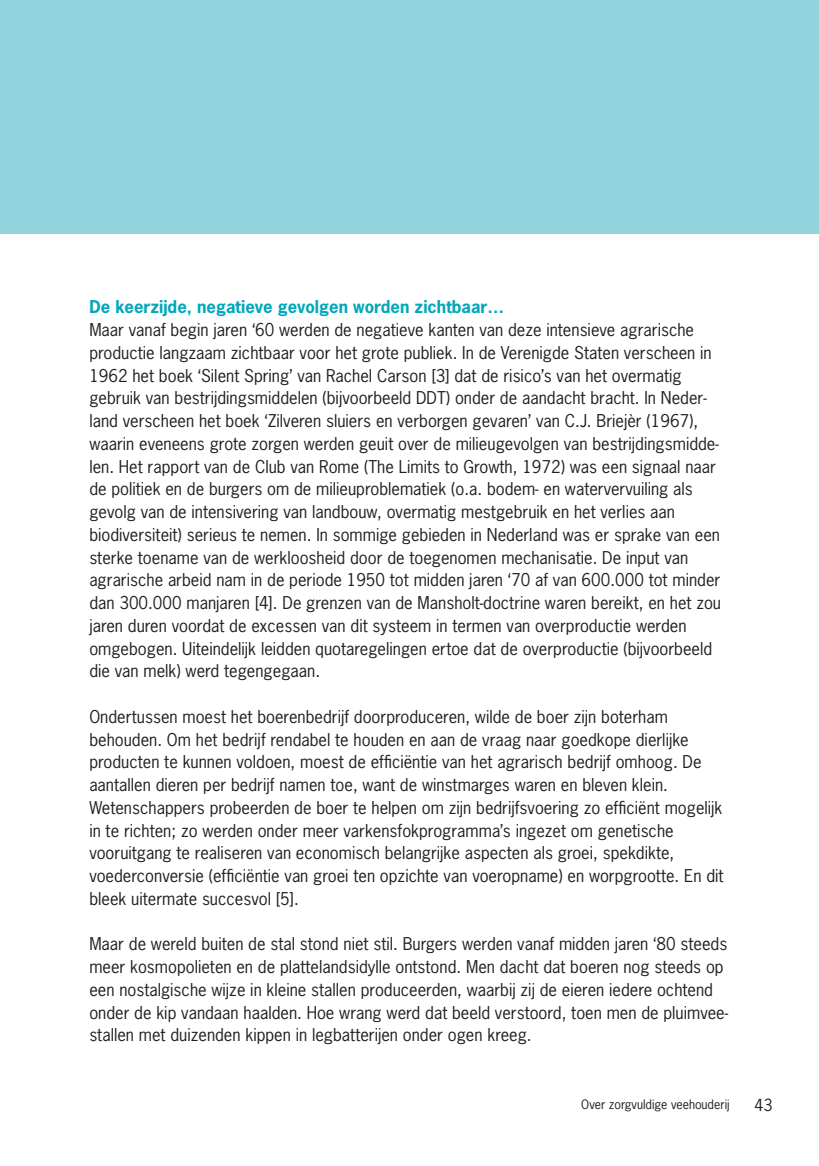
<style>
.page{position:relative;width:819px;height:1166px;background:#fff}
.page>*{position:absolute;margin:0;border:0;box-sizing:border-box;transform-origin:0 0}
.t1{font:16.62px/22.8px "News Gothic Std";color:#231f20}
.t2{font:700 16.62px "News Gothic Std";color:#00a7ba}
.t3{font:15.75px "News Gothic Std";color:#231f20}
.t4{font:12.25px "News Gothic Std";color:#231f20}
</style>
<div class="page">
<div style="left:0;top:0;width:819px;height:234px;background:#92d4de"></div>
<p class="t2" style="left:89px;top:296px;width:416px">De keerzijde, negatieve gevolgen worden zichtbaar…</p>
<p class="t1" style="left:89px;top:318px;width:633px">Maar vanaf begin jaren ‘60 werden de negatieve kanten van deze intensieve agrarische productie langzaam zichtbaar voor het grote publiek. In de Verenigde Staten verscheen in 1962 het boek ‘Silent Spring’ van Rachel Carson [3] dat de risico’s van het overmatig gebruik van bestrijdingsmiddelen (bijvoorbeeld DDT) onder de aandacht bracht. In Neder&shy;land verscheen het boek ‘Zilveren sluiers en verborgen gevaren’ van C.J. Briejèr (1967), waarin eveneens grote zorgen werden geuit over de milieugevolgen van bestrijdingsmidde&shy;len. Het rapport van de Club van Rome (The Limits to Growth, 1972) was een signaal naar de politiek en de burgers om de milieuproblematiek (o.a. bodem- en watervervuiling als gevolg van de intensivering van landbouw, overmatig mestgebruik en het verlies aan biodiversiteit) serieus te nemen. In sommige gebieden in Nederland was er sprake van een sterke toename van de werkloosheid door de toegenomen mechanisatie. De input van agrarische arbeid nam in de periode 1950 tot midden jaren ‘70 af van 600.000 tot minder dan 300.000 manjaren [4]. De grenzen van de Mansholt-doctrine waren bereikt, en het zou jaren duren voordat de excessen van dit systeem in termen van overproductie werden omgebogen. Uiteindelijk leidden quotaregelingen ertoe dat de overproductie (bijvoorbeeld die van melk) werd tegengegaan.</p>
<p class="t1" style="left:89px;top:705px;width:635px">Ondertussen moest het boerenbedrijf doorproduceren, wilde de boer zijn boterham behouden. Om het bedrijf rendabel te houden en aan de vraag naar goedkope dierlijke producten te kunnen voldoen, moest de efficiëntie van het agrarisch bedrijf omhoog. De aantallen dieren per bedrijf namen toe, want de winstmarges waren en bleven klein.<br>Wetenschappers probeerden de boer te helpen om zijn bedrijfsvoering zo efficiënt mogelijk in te richten; zo werden onder meer varkensfokprogramma’s ingezet om genetische vooruitgang te realiseren van economisch belangrijke aspecten als groei, spekdikte, voederconversie (efficiëntie van groei ten opzichte van voeropname) en worpgrootte. En dit bleek uitermate succesvol [5].</p>
<p class="t1" style="left:89px;top:932px;width:640px">Maar de wereld buiten de stal stond niet stil. Burgers werden vanaf midden jaren ‘80 steeds meer kosmopolieten en de plattelandsidylle ontstond. Men dacht dat boeren nog steeds op een nostalgische wijze in kleine stallen produceerden, waarbij zij de eieren iedere ochtend onder de kip vandaan haalden. Hoe wrang werd dat beeld verstoord, toen men de pluimvee&shy;stallen met duizenden kippen in legbatterijen onder ogen kreeg.</p>
<p class="t4" style="left:581px;top:1096px;width:150px">Over zorgvuldige veehouderij</p>
<p class="t3" style="left:754px;top:1095px;width:20px">43</p>
</div>
